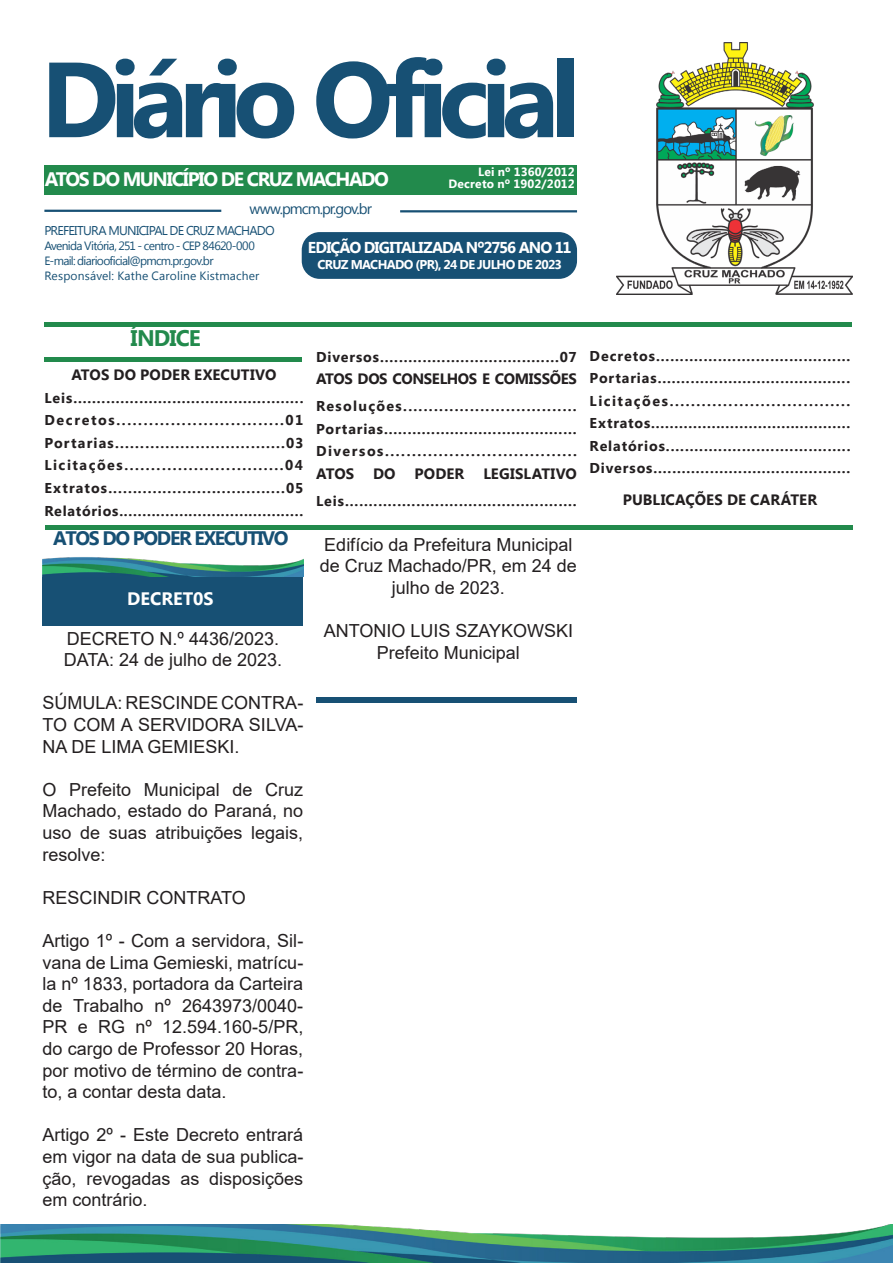
<style>
.page{position:relative;width:893px;height:1263px;background:#fff}
.page>*{position:absolute;margin:0;border:0;box-sizing:border-box;transform-origin:0 0}
.t1{font:700 106.5px "Myanmar Text";letter-spacing:-.085em;color:#175074}
.t2{font:700 22.5px "Myanmar Text";letter-spacing:-.04em;color:#228a4c}
.t3{font:700 19.5px "Myanmar Text";letter-spacing:-.075em;color:#fff}
.t4{font:700 19.5px "Myanmar Text";letter-spacing:-.07em;color:#175074}
.t5{font:18px/21.6px "Arial";color:#231f20;text-align:justify}
.t6{font:700 18px "Myanmar Text";color:#fff}
.t7{font:700 15.75px "Myanmar Text";letter-spacing:-.055em;color:#fff}
.t8{font:700 15px "Myanmar Text";color:#231f20}
.t9{font:700 15px "Myanmar Text";letter-spacing:-.025em;color:#231f20}
.t10{font:15px "Myanmar Text";letter-spacing:-.065em;color:#175074}
.t11{font:700 14.25px/22.5px "Myanmar Text";letter-spacing:.07em;color:#231f20}
.t12{font:700 14.25px "Myanmar Text";letter-spacing:.105em;color:#231f20}
.t13{font:700 14.25px "Myanmar Text";letter-spacing:.05em;color:#231f20}
.t14{font:700 14.25px "Myanmar Text";letter-spacing:.115em;color:#231f20}
.t15{font:12.75px "Myanmar Text";letter-spacing:-.06em;color:#175074}
.t16{font:700 12.75px "Myanmar Text";letter-spacing:-.05em;color:#fff}
.t17{font:12px "Myanmar Text";letter-spacing:-.05em;color:#175074}
.t18{font:12px "Myanmar Text";letter-spacing:.015em;color:#175074}
.t19{font:700 12px "Myanmar Text";letter-spacing:.015em;color:#fff}
</style>
<div class="page">
<img style="left:616px;top:42px;width:236px;height:252px">
<div style="left:44px;top:165px;width:533px;height:29px;background:#228a4c"></div>
<hr style="left:44px;top:210px;width:177px;height:2px;background:#175074">
<hr style="left:400px;top:210px;width:177px;height:2px;background:#175074">
<div style="left:302px;top:232px;width:275px;height:47px;background:#175074;border-radius:18px"></div>
<hr style="left:44px;top:322px;width:808px;height:4px;background:#228a4c">
<hr style="left:45px;top:525px;width:808px;height:4px;background:#228a4c">
<div style="left:44px;top:357px;width:258px;height:5px;background:#228a4c"></div>
<img style="left:0;top:1224px;width:893px;height:39px">
<img style="left:43px;top:557px;width:260px;height:20px">
<div style="left:316px;top:697px;width:261px;height:6px;background:#175074"></div>
<div style="left:43px;top:577px;width:260px;height:49px;background:#175074"></div>
<p class="t1" style="left:41px;top:38px;width:541px">Diário Oficial</p>
<p class="t3" style="left:45px;top:168px;width:346px">ATOS DO MUNICÍPIO DE CRUZ MACHADO</p>
<p class="t19" style="left:478px;top:164px;width:98px">Lei nº 1360/2012</p>
<p class="t19" style="left:448px;top:176px;width:128px">Decreto nº 1902/2012</p>
<p class="t10" style="left:249px;top:200px;width:124px">www.pmcm.pr.gov.br</p>
<p class="t15" style="left:44px;top:223px;width:232px">PREFEITURA MUNICIPAL DE CRUZ MACHADO</p>
<p class="t17" style="left:44px;top:239px;width:212px">Avenida Vitória, 251 - centro - CEP 84620-000</p>
<p class="t17" style="left:44px;top:254px;width:171px">E-mail: diariooficial@pmcm.pr.gov.br</p>
<p class="t18" style="left:44px;top:269px;width:217px">Responsável: Kathe Caroline Kistmacher</p>
<p class="t7" style="left:308px;top:238px;width:265px">EDIÇÃO DIGITALIZADA Nº2756 ANO 11</p>
<p class="t16" style="left:318px;top:257px;width:246px">CRUZ MACHADO (PR), 24 DE JULHO DE 2023</p>
<p class="t2" style="left:131px;top:325px;width:72px">ÍNDICE</p>
<p class="t8" style="left:71px;top:366px;width:207px">ATOS DO PODER EXECUTIVO</p>
<p class="t11" style="left:44px;top:387px;width:261px">Leis.................................................</p>
<p class="t14" style="left:44px;top:412px;width:260px">Decretos...............................01</p>
<p class="t11" style="left:44px;top:432px;width:261px">Portarias..................................03</p>
<p class="t12" style="left:44px;top:457px;width:260px">Licitações..............................04</p>
<p class="t11" style="left:44px;top:477px;width:260px">Extratos....................................05</p>
<p class="t13" style="left:44px;top:502px;width:260px">Relatórios........................................</p>
<p class="t11" style="left:316px;top:345px;width:262px">Diversos......................................07</p>
<p class="t9" style="left:316px;top:370px;width:262px">ATOS DOS CONSELHOS E COMISSÕES</p>
<p class="t11" style="left:316px;top:395px;width:262px">Resoluções..................................<br>Portarias.........................................</p>
<p class="t12" style="left:316px;top:443px;width:262px">Diversos....................................</p>
<p class="t8" style="left:316px;top:465px;width:40px">ATOS</p>
<p class="t8" style="left:373px;top:465px;width:24px">DO</p>
<p class="t8" style="left:415px;top:465px;width:51px">PODER</p>
<p class="t8" style="left:483px;top:465px;width:95px">LEGISLATIVO</p>
<p class="t11" style="left:316px;top:489px;width:262px">Leis.................................................</p>
<p class="t4" style="left:53px;top:527px;width:237px">ATOS DO PODER EXECUTIVO</p>
<p class="t5" style="left:320px;top:534px;width:259px;text-align:center">Edifício da Prefeitura Municipal de Cruz Machado/PR, em 24 de julho de 2023.</p>
<p class="t5" style="left:324px;top:620px;width:251px">ANTONIO LUIS SZAYKOWSKI</p>
<p class="t5" style="left:377px;top:642px;width:145px">Prefeito Municipal</p>
<p class="t6" style="left:127px;top:588px;width:88px">DECRET0S</p>
<p class="t5" style="left:67px;top:627px;width:214px">DECRETO N.º 4436/2023.</p>
<p class="t5" style="left:64px;top:649px;width:220px">DATA: 24 de julho de 2023.</p>
<p class="t5" style="left:43px;top:692px;width:262px">SÚMULA: RESCINDE CONTRA-TO COM A SERVIDORA SILVA-NA DE LIMA GEMIESKI.</p>
<p class="t5" style="left:43px;top:778px;width:262px">O Prefeito Municipal de Cruz Machado, estado do Paraná, no uso de suas atribuições legais, resolve:</p>
<p class="t5" style="left:43px;top:886px;width:205px">RESCINDIR CONTRATO</p>
<p class="t5" style="left:43px;top:930px;width:262px">Artigo 1º - Com a servidora, Sil&shy;vana de Lima Gemieski, matrícu&shy;la nº 1833, portadora da Carteira de Trabalho nº 2643973/0040- PR e RG nº 12.594.160-5/PR, do cargo de Professor 20 Horas, por motivo de término de contra&shy;to, a contar desta data.</p>
<p class="t5" style="left:43px;top:1124px;width:262px">Artigo 2º - Este Decreto entrará em vigor na data de sua publica&shy;ção, revogadas as disposições em contrário.</p>
<p class="t11" style="left:590px;top:345px;width:262px">Decretos.........................................</p>
<p class="t11" style="left:590px;top:367px;width:262px">Portarias.........................................</p>
<p class="t12" style="left:590px;top:393px;width:262px">Licitações..................................</p>
<p class="t11" style="left:590px;top:412px;width:262px">Extratos...........................................</p>
<p class="t11" style="left:590px;top:435px;width:262px">Relatórios.......................................</p>
<p class="t11" style="left:590px;top:457px;width:262px">Diversos..........................................</p>
<p class="t8" style="left:623px;top:491px;width:196px">PUBLICAÇÕES DE CARÁTER</p>
</div>
